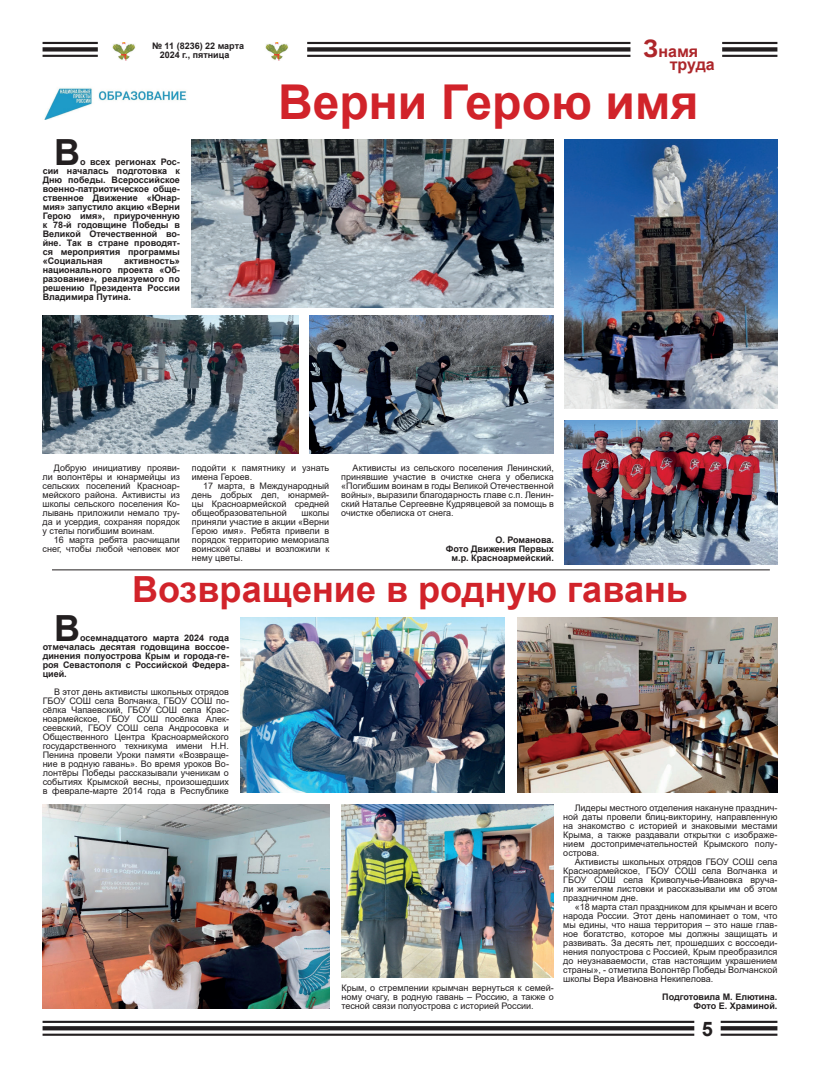
<style>
.page{position:relative;width:820px;height:1078px;background:#fff}
.page>*{position:absolute;margin:0;border:0;box-sizing:border-box;transform-origin:0 0}
.t1{font:700 48px "Arial";color:#d1232a}
.t2{font:700 36px "Arial";color:#d1232a}
.t3{font:700 36px "Arial";color:#231f20}
.t4{font:700 20px "Arial";color:#231f20}
.t5{font:700 16px/12.8px "Arial";color:#ad262a}
.t6{font:9px/9px "Arial";color:#231f20;text-align:justify}
.t7{font:700 9px/9px "Arial";color:#231f20;text-align:justify}
.s1{font-size:24px}
</style>
<div class="page">
<hr style="left:721px;top:42px;width:56px;height:2px;background:#231f20">
<div style="left:721px;top:47px;width:56px;height:5px;background:#231f20"></div>
<hr style="left:721px;top:55px;width:56px;height:2px;background:#231f20">
<hr style="left:307px;top:42px;width:323px;height:2px;background:#231f20">
<div style="left:307px;top:47px;width:323px;height:5px;background:#231f20"></div>
<hr style="left:307px;top:55px;width:323px;height:2px;background:#231f20">
<hr style="left:43px;top:42px;width:55px;height:2px;background:#231f20">
<div style="left:43px;top:47px;width:55px;height:5px;background:#231f20"></div>
<hr style="left:43px;top:55px;width:55px;height:2px;background:#231f20">
<hr style="left:43px;top:1020px;width:651px;height:2px;background:#231f20">
<svg style="left:43px;top:1026px;width:651px;height:4px;background:#2a2728"></svg>
<hr style="left:43px;top:1033px;width:651px;height:2px;background:#231f20">
<hr style="left:720px;top:1020px;width:57px;height:2px;background:#231f20">
<svg style="left:720px;top:1026px;width:57px;height:4px"></svg>
<hr style="left:720px;top:1033px;width:57px;height:2px;background:#231f20">
<img style="left:265px;top:43px;width:24px;height:17px">
<img style="left:112px;top:43px;width:24px;height:17px">
<img style="left:44px;top:88px;width:143px;height:32px">
<img style="left:240px;top:617px;width:264px;height:175px">
<img style="left:43px;top:804px;width:286px;height:204px">
<img style="left:341px;top:804px;width:212px;height:173px">
<img style="left:517px;top:617px;width:260px;height:175px">
<img style="left:192px;top:139px;width:361px;height:168px">
<img style="left:43px;top:315px;width:256px;height:138px">
<img style="left:309px;top:315px;width:244px;height:138px">
<img style="left:564px;top:139px;width:213px;height:269px">
<img style="left:564px;top:420px;width:213px;height:144px">
<hr style="left:52px;top:569px;width:717px;height:1px;background:#231f20">
<p class="t7" style="left:160px;top:41px;width:86px;text-indent:-8px">№ 11 (8236) 22 марта<br>2024 г., пятница</p>
<h2 class="t3" style="left:54px;top:127px;width:27px">В</h2>
<p class="t7" style="left:43px;top:158px;width:139px;text-indent:37px">о всех регионах Рос&shy;сии началась подготовка к Дню победы. Всероссийское военно-патриотическое обще&shy;ственное Движение «Юнар&shy;мия» запустило акцию «Верни Герою имя», приуроченную к 78-й годовщине Победы в Великой Отечественной во&shy;йне. Так в стране проводят&shy;ся мероприятия программы «Социальная</p>
<p class="t7" style="left:43px;top:257px;width:139px;text-indent:81px">активность» национального проекта «Об&shy;разование», реализуемого по решению Президента России Владимира Путина.</p>
<h3 class="t5" style="left:669px;top:45px;width:46px;text-indent:-26px"><span class="s1">З</span>намя труда</h3>
<h1 class="t1" style="left:278px;top:68px;width:421px">Верни Герою имя</h1>
<p class="t6" style="left:43px;top:463px;width:139px;text-indent:11px">Добрую инициативу прояви&shy;ли волонтёры и юнармейцы из сельских поселений Красноар&shy;мейского района. Активисты из школы сельского поселения Ко&shy;лывань приложили немало тру&shy;да и усердия, сохраняя порядок у стелы погибшим воинам.</p>
<p class="t6" style="left:43px;top:535px;width:139px;text-align:right">16 марта ребята расчищали снег, чтобы любой человек мог</p>
<p class="t6" style="left:192px;top:463px;width:139px">подойти к памятнику и узнать имена Героев.</p>
<p class="t6" style="left:192px;top:481px;width:139px;text-indent:11px">17 марта, в Международный день добрых дел, юнармей&shy;цы Красноармейской средней общеобразовательной</p>
<p class="t6" style="left:192px;top:508px;width:139px;text-indent:109px">школы приняли участие в акции «Верни Герою имя». Ребята привели в порядок территорию мемориала воинской славы и возложили к нему цветы.</p>
<p class="t6" style="left:341px;top:463px;width:214px;text-indent:11px">Активисты из сельского поселения Ленинский, принявшие участие в очистке снега у обелиска «Погибшим воинам в годы Великой Отечественной войны», выразили благодарность главе с.п. Ленин&shy;ский Наталье Сергеевне Кудрявцевой за помощь в очистке обелиска от снега.</p>
<p class="t7" style="left:446px;top:535px;width:109px;text-align:right">О. Романова.<br>Фото Движения Первых м.р. Красноармейский.</p>
<h2 class="t2" style="left:132px;top:564px;width:557px">Возвращение в родную гавань</h2>
<h2 class="t3" style="left:54px;top:602px;width:27px">В</h2>
<p class="t7" style="left:43px;top:633px;width:188px;text-indent:37px">осемнадцатого марта 2024 года отмечалась десятая годовщина воссое&shy;динения полуострова Крым и города-ге&shy;роя Севастополя с Российской Федера&shy;цией.</p>
<p class="t6" style="left:43px;top:687px;width:188px;text-indent:11px">В этот день активисты школьных отрядов ГБОУ СОШ села Волчанка, ГБОУ СОШ по&shy;сёлка Чапаевский, ГБОУ СОШ села Крас&shy;ноармейское, ГБОУ СОШ посёлка Алек&shy;сеевский, ГБОУ СОШ села Андросовка и Общественного Центра Красноармейского государственного техникума имени Н.Н.<br>Пенина провели Уроки памяти «Возвраще&shy;ние в родную гавань». Во время уроков Во&shy;лонтёры Победы рассказывали ученикам о событиях Крымской весны, произошедших в феврале-марте 2014 года в Республике</p>
<p class="t6" style="left:341px;top:983px;width:214px">Крым, о стремлении крымчан вернуться к семей&shy;ному очагу, в родную гавань – Россию, а также о тесной связи полуострова с историей России.</p>
<p class="t6" style="left:563px;top:803px;width:215px;text-indent:11px">Лидеры местного отделения накануне празднич&shy;ной даты провели блиц-викторину, направленную на знакомство с историей и знаковыми местами Крыма, а также раздавали открытки с изображе&shy;нием достопримечательностей Крымского полу&shy;острова.</p>
<p class="t6" style="left:563px;top:857px;width:215px;text-indent:11px">Активисты школьных отрядов ГБОУ СОШ села Красноармейское, ГБОУ СОШ села Волчанка и ГБОУ СОШ села Криволучье-Ивановка вруча&shy;ли жителям листовки и рассказывали им об этом праздничном дне.</p>
<p class="t6" style="left:563px;top:902px;width:215px;text-indent:11px">«18 марта стал праздником для крымчан и всего народа России. Этот день напоминает о том, что мы едины, что наша территория – это наше глав&shy;ное богатство, которое мы должны защищать и развивать. За десять лет, прошедших с воссоеди&shy;нения полуострова с Россией, Крым преобразился до неузнаваемости, став настоящим украшением страны», - отметила Волонтёр Победы Волчанской школы Вера Ивановна Некипелова.</p>
<p class="t7" style="left:662px;top:992px;width:117px;text-align:right">Подготовила М. Елютина.<br>Фото Е. Храминой.</p>
<h3 class="t4" style="left:701px;top:1014px;width:13px">5</h3>
</div>
